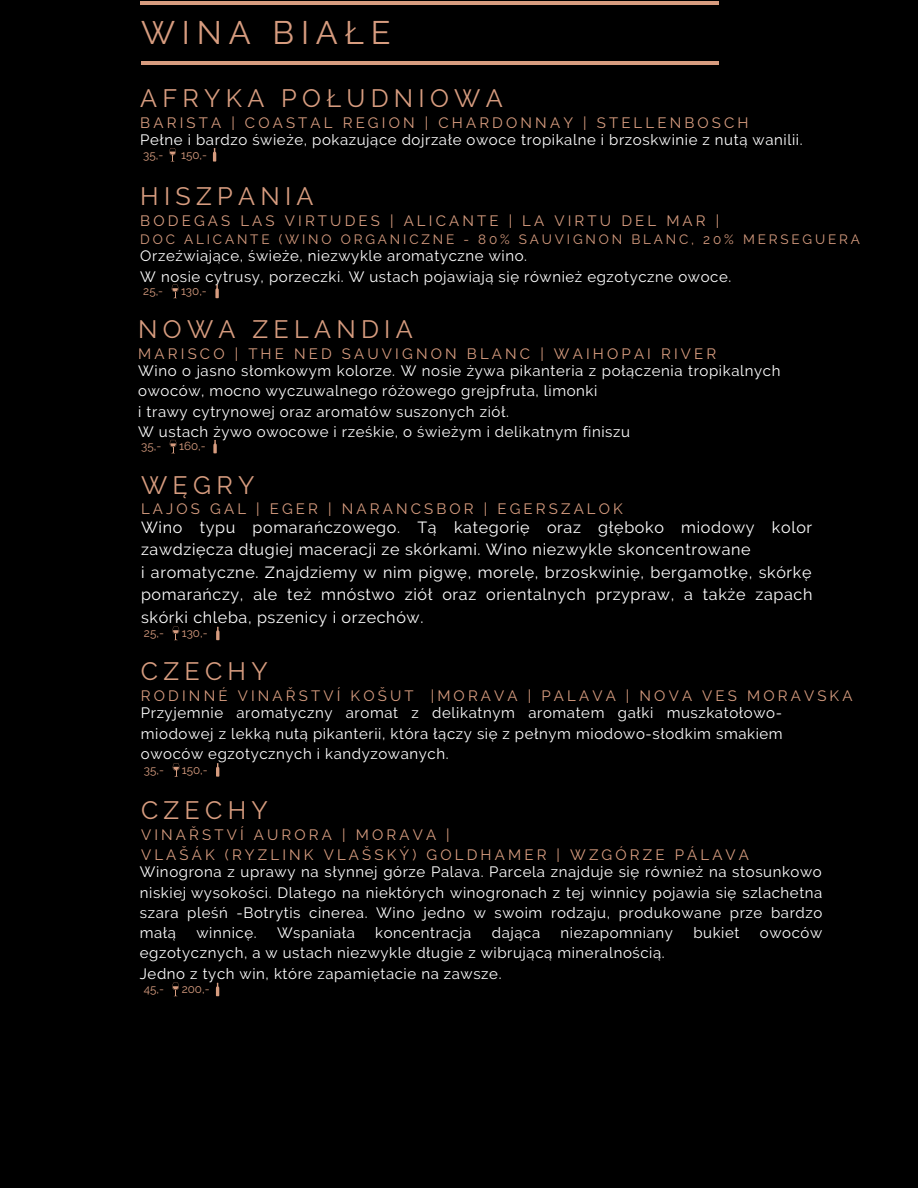
<style>
.page{position:relative;width:918px;height:1188px;background:#000}
.page>*{position:absolute;margin:0;border:0;box-sizing:border-box;transform-origin:0 0}
.t1{font:32.55px "Raleway";letter-spacing:.21em;color:#d79c7f}
.t2{font:25.05px "Raleway";letter-spacing:.21em;color:#d79c7f}
.t3{font:16.2px/22.5px "Raleway";letter-spacing:.04em;color:#fff}
.t4{font:15px/20.2px "Raleway";letter-spacing:.04em;color:#fff}
.t5{font:15px/20.2px "Raleway";letter-spacing:.21em;color:#d79c7f}
.t6{font:13.5px "Raleway";letter-spacing:.21em;color:#d79c7f}
.t7{font:11.7px "Raleway";color:#d79c7f}
</style>
<div class="page">
<svg style="left:169px;top:148px;width:7px;height:14px"></svg>
<svg style="left:213px;top:148px;width:3px;height:14px"></svg>
<svg style="left:170px;top:440px;width:6px;height:13px"></svg>
<svg style="left:213px;top:440px;width:4px;height:13px"></svg>
<svg style="left:172px;top:285px;width:6px;height:13px"></svg>
<svg style="left:215px;top:285px;width:4px;height:13px"></svg>
<svg style="left:173px;top:763px;width:6px;height:14px"></svg>
<svg style="left:216px;top:763px;width:3px;height:14px"></svg>
<svg style="left:172px;top:983px;width:7px;height:13px"></svg>
<svg style="left:216px;top:983px;width:3px;height:13px"></svg>
<hr style="left:141px;top:2px;width:577px;height:3px;background:#d79c7f">
<hr style="left:141px;top:61px;width:577px;height:4px;background:#d79c7f">
<svg style="left:172px;top:627px;width:7px;height:13px"></svg>
<svg style="left:216px;top:627px;width:4px;height:13px"></svg>
<h1 class="t1" style="left:141px;top:13px;width:251px">WINA BIAŁE</h1>
<h2 class="t2" style="left:140px;top:84px;width:364px">AFRYKA POŁUDNIOWA</h2>
<p class="t5" style="left:140px;top:112px;width:610px">BARISTA | COASTAL REGION | CHARDONNAY | STELLENBOSCH</p>
<p class="t4" style="left:140px;top:130px;width:664px">Pełne i bardzo świeże, pokazujące dojrzałe owoce tropikalne i brzoskwinie z nutą wanilii.</p>
<p class="t7" style="left:143px;top:148px;width:22px">35,-</p>
<p class="t7" style="left:181px;top:148px;width:27px">150,-</p>
<h2 class="t2" style="left:140px;top:182px;width:175px">HISZPANIA</h2>
<p class="t5" style="left:140px;top:211px;width:581px">BODEGAS LAS VIRTUDES | ALICANTE | LA VIRTU DEL MAR |</p>
<p class="t6" style="left:140px;top:231px;width:721px">DOC ALICANTE (WINO ORGANICZNE - 80% SAUVIGNON BLANC, 20% MERSEGUERA</p>
<p class="t4" style="left:140px;top:246px;width:593px">Orzeźwiające, świeże, niezwykle aromatyczne wino.<br>W nosie cytrusy, porzeczki. W ustach pojawiają się również egzotyczne owoce.</p>
<p class="t7" style="left:143px;top:284px;width:21px">25,-</p>
<p class="t7" style="left:181px;top:284px;width:27px">130,-</p>
<h2 class="t2" style="left:138px;top:315px;width:276px">NOWA ZELANDIA</h2>
<p class="t5" style="left:138px;top:343px;width:580px">MARISCO | THE NED SAUVIGNON BLANC | WAIHOPAI RIVER</p>
<p class="t4" style="left:138px;top:361px;width:644px">Wino o jasno słomkowym kolorze. W nosie żywa pikanteria z połączenia tropikalnych owoców, mocno wyczuwalnego różowego grejpfruta, limonki<br>i trawy cytrynowej oraz aromatów suszonych ziół.<br>W ustach żywo owocowe i rześkie, o świeżym i delikatnym finiszu</p>
<p class="t7" style="left:141px;top:439px;width:22px">35,-</p>
<p class="t7" style="left:179px;top:439px;width:28px">160,-</p>
<h2 class="t2" style="left:141px;top:470px;width:115px">WĘGRY</h2>
<p class="t5" style="left:141px;top:499px;width:483px">LAJOS GAL | EGER | NARANCSBOR | EGERSZALOK</p>
<p class="t3" style="left:141px;top:516px;width:673px">Wino typu pomarańczowego. Tą kategorię oraz głęboko miodowy kolor zawdzięcza długiej maceracji ze skórkami. Wino niezwykle skoncentrowane<br>i aromatyczne. Znajdziemy w nim pigwę, morelę, brzoskwinię, bergamotkę, skórkę pomarańczy, ale też mnóstwo ziół oraz orientalnych przypraw, a także zapach skórki chleba, pszenicy i orzechów.</p>
<p class="t7" style="left:144px;top:626px;width:21px">25,-</p>
<p class="t7" style="left:182px;top:626px;width:27px">130,-</p>
<h2 class="t2" style="left:141px;top:657px;width:128px">CZECHY</h2>
<p class="t5" style="left:141px;top:686px;width:713px">RODINNÉ VINAŘ STVÍ KOŠ UT |MORAVA | PALAVA | NOVA VES MORAVSKA</p>
<p class="t4" style="left:141px;top:703px;width:643px;text-align:justify">Przyjemnie aromatyczny aromat z delikatnym aromatem gałki muszkatołowo&shy;miodowej z lekką nutą pikanterii, która łączy się z pełnym miodowo-słodkim smakiem owoców egzotycznych i kandyzowanych.</p>
<p class="t7" style="left:144px;top:763px;width:22px">35,-</p>
<p class="t7" style="left:182px;top:763px;width:27px">150,-</p>
<h2 class="t2" style="left:141px;top:796px;width:128px">CZECHY</h2>
<p class="t5" style="left:141px;top:825px;width:610px">VINAŘSTVÍ AURORA | MORAVA |<br>VLAŠÁK (RYZLINK VLAŠSKÝ) GOLDHAMER | WZGÓRZE PÁLAVA</p>
<p class="t4" style="left:140px;top:862px;width:684px;text-align:justify">Winogrona z uprawy na słynnej górze Palava. Parcela znajduje się również na stosunkowo niskiej wysokości. Dlatego na niektórych winogronach z tej winnicy pojawia się szlachetna szara pleśń -Botrytis cinerea. Wino jedno w swoim rodzaju, produkowane prze bardzo małą</p>
<p class="t4" style="left:196px;top:923px;width:62px">winnicę.</p>
<p class="t4" style="left:277px;top:923px;width:79px">Wspaniała</p>
<p class="t4" style="left:375px;top:923px;width:98px">koncentracja</p>
<p class="t4" style="left:492px;top:923px;width:50px">dająca</p>
<p class="t4" style="left:560px;top:923px;width:114px">niezapomniany</p>
<p class="t4" style="left:693px;top:923px;width:48px">bukiet</p>
<p class="t4" style="left:760px;top:923px;width:64px">owoców</p>
<p class="t4" style="left:140px;top:943px;width:526px">egzotycznych, a w ustach niezwykle długie z wibrującą mineralnością.<br>Jedno z tych win, które zapamiętacie na zawsze.</p>
<p class="t7" style="left:144px;top:982px;width:22px">45,-</p>
<p class="t7" style="left:182px;top:982px;width:29px">200,-</p>
</div>
